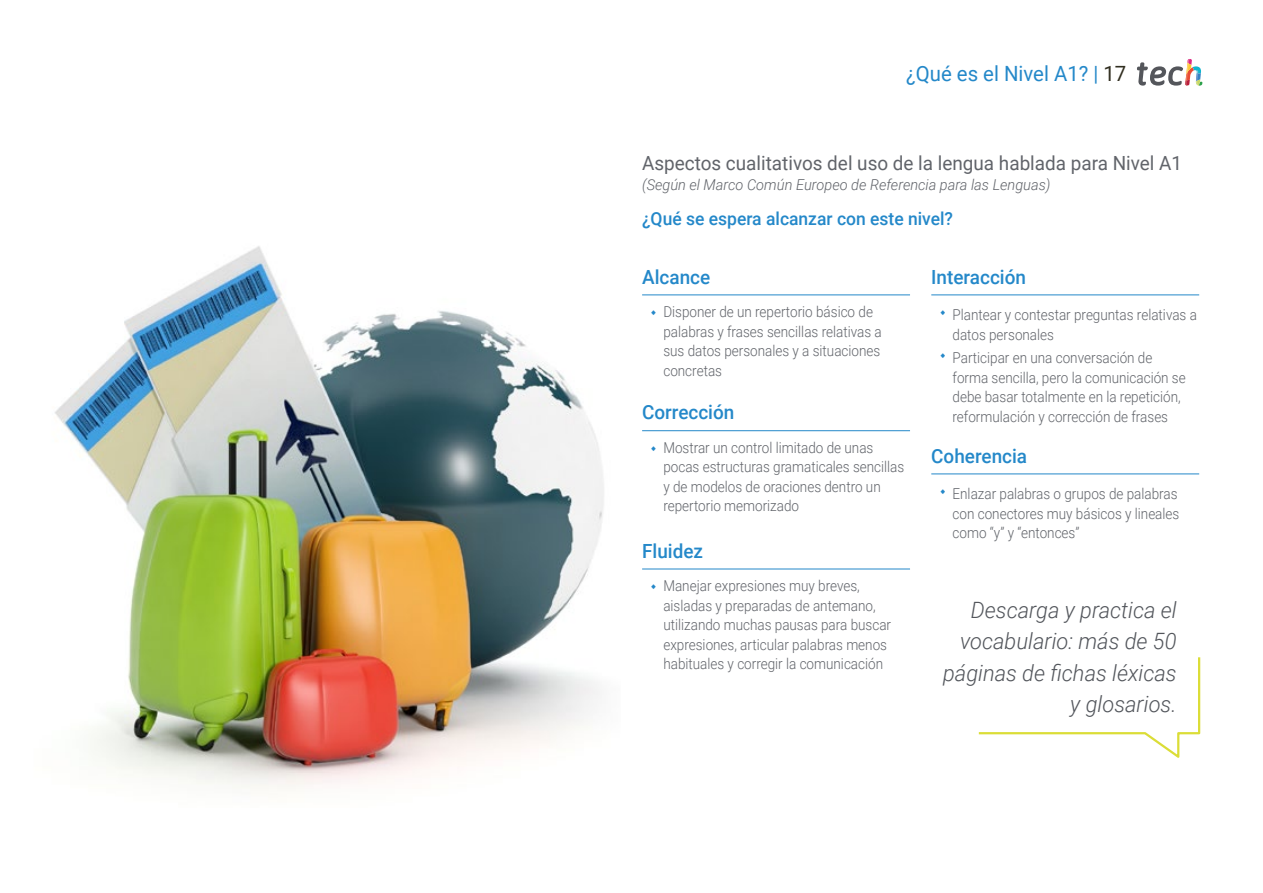
<style>
.page{position:relative;width:1263px;height:893px;background:#fff}
.page>*{position:absolute;margin:0;border:0;box-sizing:border-box;transform-origin:0 0}
.t1{font:italic 300 22.5px/31.5px "Roboto";color:#52555b;text-align:right}
.t2{font:21px "Roboto";color:#2488c9}
.t3{font:19.5px "Roboto";color:#61646a}
.t4{font:500 19.5px "Roboto";color:#2488c9}
.t5{font:500 18px "Roboto";color:#2488c9}
.t6{font:300 15px/19.5px "Roboto";color:#61646a;scale:.9 1}
.t7{font:italic 300 15px "Roboto";color:#61646a}
.s1{color:#312e20}
</style>
<div class="page">
<svg style="left:1137px;top:59px;width:65px;height:27px"></svg>
<hr style="left:642px;top:294px;width:268px;height:1px;background:#2488c9">
<hr style="left:931px;top:294px;width:268px;height:1px;background:#2488c9">
<hr style="left:642px;top:430px;width:268px;height:1px;background:#2488c9">
<hr style="left:931px;top:474px;width:268px;height:1px;background:#2488c9">
<hr style="left:642px;top:569px;width:268px;height:1px;background:#2488c9">
<svg style="left:978px;top:657px;width:223px;height:101px"></svg>
<img style="left:54px;top:246px;width:550px;height:543px">
<h2 class="t2" style="left:906px;top:59px;width:222px">¿Qué es el Nivel A1? | <span class="s1">17</span></h2>
<h3 class="t3" style="left:642px;top:149px;width:541px">Aspectos cualitativos del uso de la lengua hablada para Nivel A1</h3>
<p class="t7" style="left:642px;top:175px;width:410px">(Según el Marco Común Europeo de Referencia para las Lenguas)</p>
<p class="t5" style="left:642px;top:206px;width:312px">¿Qué se espera alcanzar con este nivel?</p>
<h3 class="t4" style="left:642px;top:263px;width:70px">Alcance</h3>
<p class="t6" style="left:663px;top:301px;width:244px">Disponer de un repertorio básico de palabras y frases sencillas relativas a sus datos personales y a situaciones concretas</p>
<h3 class="t4" style="left:642px;top:399px;width:94px">Corrección</h3>
<p class="t6" style="left:663px;top:437px;width:269px">Mostrar un control limitado de unas pocas estructuras gramaticales sencillas y de modelos de oraciones dentro un repertorio memorizado</p>
<h3 class="t4" style="left:642px;top:537px;width:62px">Fluidez</h3>
<p class="t6" style="left:663px;top:576px;width:255px">Manejar expresiones muy breves, aisladas y preparadas de antemano, utilizando muchas pausas para buscar expresiones, articular palabras menos habituales y corregir la comunicación</p>
<h3 class="t4" style="left:931px;top:263px;width:96px">Interacción</h3>
<p class="t6" style="left:952px;top:304px;width:273px">Plantear y contestar preguntas relativas a datos personales</p>
<p class="t6" style="left:952px;top:348px;width:261px">Participar en una conversación de forma sencilla, pero la comunicación se debe basar totalmente en la repetición, reformulación y corrección de frases</p>
<h3 class="t4" style="left:931px;top:442px;width:97px">Coherencia</h3>
<p class="t6" style="left:952px;top:483px;width:254px;text-align:justify">Enlazar palabras o grupos de palabras con conectores muy básicos y lineales como “y” y “entonces”</p>
<h1 class="t1" style="left:943px;top:593px;width:235px">Descarga y practica el vocabulario: más de 50 páginas de fichas léxicas y glosarios.</h1>
</div>
